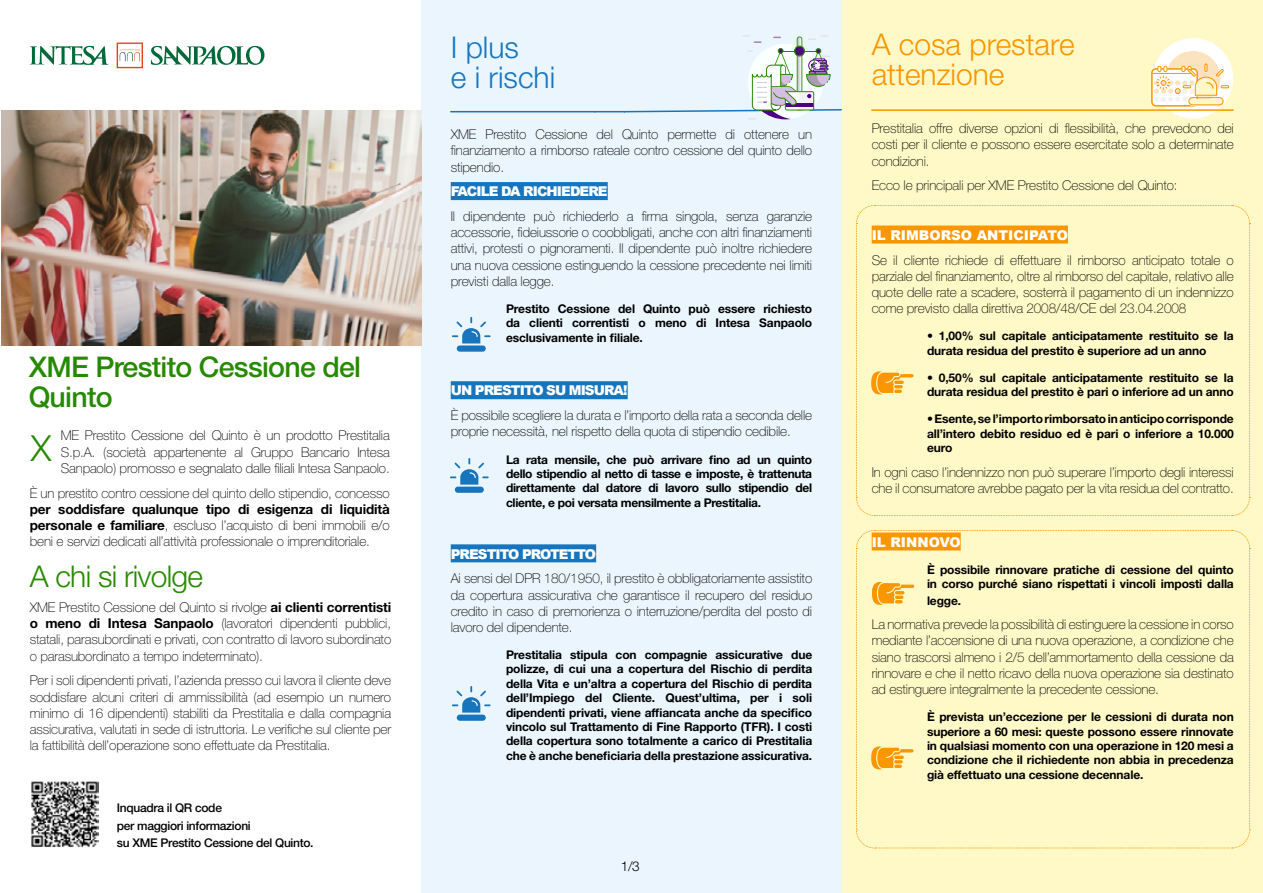
<style>
.page{position:relative;width:1263px;height:893px;background:#fff}
.page>*{position:absolute;margin:0;border:0;box-sizing:border-box;transform-origin:0 0}
.t1{font:300 36px "Helvetica Neue LT Std";color:#268a00}
.t2{font:300 30px/30px "Helvetica Neue LT Std";color:#fa9600}
.t3{font:300 30px/30px "Helvetica Neue LT Std";color:#1775be}
.t4{font:300 30px "Helvetica Neue LT Std";letter-spacing:-.025em;color:#268a00}
.t5{font:500 28.5px/30px "Helvetica Neue LT Std";letter-spacing:-.025em;color:#268a00}
.t6{font:100 13.5px/16.2px "Helvetica Neue LT Std";letter-spacing:-.01em;color:#000;text-align:justify}
.t7{font:900 13.5px "Arial";letter-spacing:-.07em;color:#fff}
.t8{font:900 13.5px "Arial";color:#fff}
.t9{font:300 13.5px "Helvetica Neue LT Std";color:#000}
.t10{font:700 12px/14.4px "Helvetica Neue LT Std";letter-spacing:-.01em;color:#000;text-align:justify}
.t11{font:500 12px/17.5px "Helvetica Neue LT Std";letter-spacing:-.025em;color:#000}
.s1{font-weight:700}
</style>
<div class="page">
<div style="left:421px;top:0;width:421px;height:893px;background:#eaf5fd"></div>
<div style="left:842px;top:0;width:421px;height:893px;background:#fff9c7"></div>
<svg style="left:151px;top:46px;width:113px;height:19px"></svg>
<svg style="left:30px;top:46px;width:78px;height:19px"></svg>
<svg style="left:117px;top:43px;width:26px;height:25px"></svg>
<div style="left:451px;top:182px;width:157px;height:18px;background:#1775be"></div>
<div style="left:451px;top:381px;width:177px;height:18px;background:#1775be"></div>
<div style="left:451px;top:544px;width:145px;height:18px;background:#1775be"></div>
<div style="left:457px;top:345px;width:29px;height:7px;background:#1775be;border-radius:3px"></div>
<svg style="left:452px;top:317px;width:39px;height:26px"></svg>
<div style="left:455px;top:487px;width:29px;height:6px;background:#1775be;border-radius:3px"></div>
<svg style="left:450px;top:458px;width:39px;height:27px"></svg>
<div style="left:457px;top:715px;width:29px;height:6px;background:#1775be;border-radius:3px"></div>
<svg style="left:452px;top:686px;width:39px;height:27px"></svg>
<div style="left:1153px;top:38px;width:80px;height:80px;background:#fff;border-radius:50%"></div>
<div style="left:1166px;top:51px;width:54px;height:55px;background:#fce3bf;border-radius:50%"></div>
<svg style="left:1151px;top:68px;width:47px;height:39px"></svg>
<hr style="left:1152px;top:73px;width:39px;height:1px;background:#fa9600">
<svg style="left:1154px;top:63px;width:75px;height:43px"></svg>
<hr style="left:872px;top:109px;width:361px;height:2px;background:#fa9600">
<svg style="left:450px;top:35px;width:392px;height:85px"></svg>
<svg style="left:856px;top:205px;width:394px;height:311px"></svg>
<svg style="left:856px;top:530px;width:394px;height:319px"></svg>
<img style="left:31px;top:781px;width:67px;height:66px">
<img style="left:1px;top:110px;width:420px;height:236px">
<h3 class="t5" style="left:29px;top:352px;width:334px">XME Prestito Cessione del<br>Quinto</h3>
<p class="t6" style="left:61px;top:428px;width:330px">ME Prestito Cessione del Quinto è un prodotto Prestitalia S.p.A. (società appartenente al Gruppo Bancario Intesa Sanpaolo) promosso e segnalato dalle filiali Intesa Sanpaolo.</p>
<p class="t6" style="left:30px;top:485px;width:361px">È un prestito contro cessione del quinto dello stipendio, concesso</p>
<p class="t6" style="left:30px;top:501px;width:362px"><span class="s1">per soddisfare qualunque tipo di esigenza di liquidità personale e familiare</span>, escluso l’acquisto di beni immobili e/o beni e servizi dedicati all’attività professionale o imprenditoriale.</p>
<h1 class="t1" style="left:31px;top:426px;width:22px">X</h1>
<h2 class="t4" style="left:30px;top:558px;width:175px">A chi si rivolge</h2>
<p class="t6" style="left:30px;top:599px;width:363px">XME Prestito Cessione del Quinto si rivolge <span class="s1">ai clienti correntisti o meno di Intesa Sanpaolo</span> (lavoratori dipendenti pubblici, statali, parasubordinati e privati, con contratto di lavoro subordinato o parasubordinato a tempo indeterminato).</p>
<p class="t6" style="left:30px;top:672px;width:363px">Per i soli dipendenti privati, l’azienda presso cui lavora il cliente deve soddisfare alcuni criteri di ammissibilità (ad esempio un numero minimo di 16 dipendenti) stabiliti da Prestitalia e dalla compagnia assicurativa, valutati in sede di istruttoria. Le verifiche sul cliente per la fattibilità dell’operazione sono effettuate da Prestitalia.</p>
<p class="t11" style="left:117px;top:799px;width:198px">Inquadra il QR code<br>per maggiori informazioni<br>su XME Prestito Cessione del Quinto.</p>
<h2 class="t3" style="left:451px;top:31px;width:106px">I plus<br>e i rischi</h2>
<p class="t6" style="left:451px;top:126px;width:363px">XME Prestito Cessione del Quinto permette di ottenere un finanziamento a rimborso rateale contro cessione del quinto dello stipendio.</p>
<p class="t7" style="left:451px;top:182px;width:158px">FACILE DA RICHIEDERE</p>
<p class="t6" style="left:451px;top:208px;width:363px">Il dipendente può richiederlo a firma singola, senza garanzie accessorie, fideiussorie o coobbligati, anche con altri finanziamenti attivi, protesti o pignoramenti. Il dipendente può inoltre richiedere una nuova cessione estinguendo la cessione precedente nei limiti previsti dalla legge.</p>
<p class="t10" style="left:506px;top:301px;width:308px">Prestito Cessione del Quinto può essere richiesto da clienti correntisti o meno di Intesa Sanpaolo esclusivamente in filiale.</p>
<p class="t7" style="left:451px;top:381px;width:178px">UN PRESTITO SU MISURA!</p>
<p class="t6" style="left:451px;top:407px;width:363px">È possibile scegliere la durata e l’importo della rata a seconda delle proprie necessità, nel rispetto della quota di stipendio cedibile.</p>
<p class="t10" style="left:506px;top:452px;width:308px">La rata mensile, che può arrivare fino ad un quinto dello stipendio al netto di tasse e imposte, è trattenuta direttamente dal datore di lavoro sullo stipendio del cliente, e poi versata mensilmente a Prestitalia.</p>
<p class="t7" style="left:451px;top:544px;width:147px">PRESTITO PROTETTO</p>
<p class="t6" style="left:451px;top:570px;width:363px">Ai sensi del DPR 180/1950, il prestito è obbligatoriamente assistito da copertura assicurativa che garantisce il recupero del residuo credito in caso di premorienza o interruzione/perdita del posto di lavoro del dipendente.</p>
<p class="t10" style="left:506px;top:647px;width:308px">Prestitalia stipula con compagnie assicurative due polizze, di cui una a copertura del Rischio di perdita della Vita e un’altra a copertura del Rischio di perdita dell’Impiego del Cliente. Quest’ultima, per i soli dipendenti privati, viene affiancata anche da specifico vincolo sul Trattamento di Fine Rapporto (TFR). I costi della copertura sono totalmente a carico di Prestitalia che è anche beneficiaria della prestazione assicurativa.</p>
<p class="t9" style="left:621px;top:858px;width:20px">1/3</p>
<h2 class="t2" style="left:872px;top:29px;width:204px">A cosa prestare attenzione</h2>
<p class="t6" style="left:872px;top:120px;width:364px">Prestitalia offre diverse opzioni di flessibilità, che prevedono dei costi per il cliente e possono essere esercitate solo a determinate condizioni.</p>
<p class="t6" style="left:872px;top:177px;width:307px">Ecco le principali per XME Prestito Cessione del Quinto:</p>
<p class="t8" style="left:872px;top:225px;width:198px">IL RIMBORSO ANTICIPATO</p>
<p class="t6" style="left:872px;top:252px;width:364px">Se il cliente richiede di effettuare il rimborso anticipato totale o parziale del finanziamento, oltre al rimborso del capitale, relativo alle quote delle rate a scadere, sosterrà il pagamento di un indennizzo come previsto dalla direttiva 2008/48/CE del 23.04.2008</p>
<p class="t10" style="left:927px;top:328px;width:308px">• 1,00% sul capitale anticipatamente restituito se la durata residua del prestito è superiore ad un anno</p>
<p class="t10" style="left:927px;top:370px;width:308px">• 0,50% sul capitale anticipatamente restituito se la durata residua del prestito è pari o inferiore ad un anno</p>
<p class="t10" style="left:927px;top:412px;width:308px">• Esente, se l’importo rimborsato in anticipo corrisponde all’intero debito residuo ed è pari o inferiore a 10.000 euro</p>
<p class="t6" style="left:872px;top:464px;width:364px">In ogni caso l’indennizzo non può superare l’importo degli interessi che il consumatore avrebbe pagato per la vita residua del contratto.</p>
<p class="t8" style="left:872px;top:532px;width:90px">IL RINNOVO</p>
<p class="t10" style="left:927px;top:562px;width:308px">È possibile rinnovare pratiche di cessione del quinto in corso purché siano rispettati i vincoli imposti dalla</p>
<p class="t10" style="left:927px;top:593px;width:36px">legge.</p>
<p class="t6" style="left:872px;top:616px;width:364px">La normativa prevede la possibilità di estinguere la cessione in corso mediante l’accensione di una nuova operazione, a condizione che siano trascorsi almeno i 2/5 dell’ammortamento della cessione da rinnovare e che il netto ricavo della nuova operazione sia destinato ad estinguere integralmente la precedente cessione.</p>
<p class="t10" style="left:927px;top:709px;width:308px">È prevista un’eccezione per le cessioni di durata non superiore a 60 mesi: queste possono essere rinnovate in qualsiasi momento con una operazione in 120 mesi a condizione che il richiedente non abbia in precedenza già effettuato una cessione decennale.</p>
</div>
